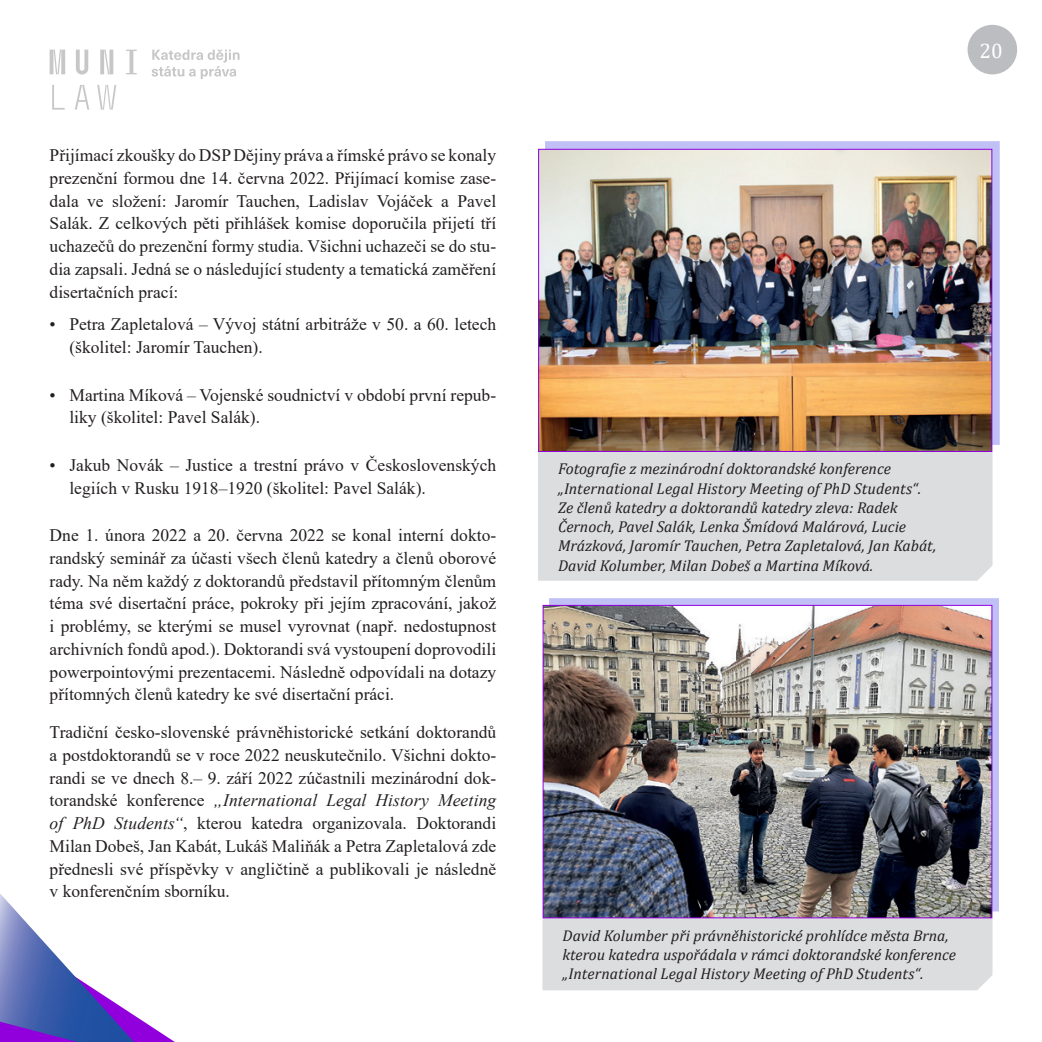
<style>
.page{position:relative;width:1042px;height:1042px;background:#fff}
.page>*{position:absolute;margin:0;border:0;box-sizing:border-box;transform-origin:0 0}
.t1{font:21px "Cambria";color:#fff}
.Normální{font:17.5px/22.8px "Times New Roman";color:#231f20;text-align:justify}
.Popisek_fotky{font:italic 15.75px/19.2px "Cambria";color:#231f20}
.Popisek_fotky-2{font:italic 15.58px/19.1px "Cambria";color:#231f20}
.s1{font-style:italic}
</style>
<div class="page">
<svg style="left:0;top:894px;width:175px;height:148px"></svg>
<svg style="left:50px;top:50px;width:15px;height:24px"></svg>
<svg style="left:76px;top:50px;width:12px;height:25px"></svg>
<svg style="left:100px;top:50px;width:13px;height:24px"></svg>
<svg style="left:126px;top:50px;width:11px;height:24px"></svg>
<svg style="left:52px;top:85px;width:13px;height:25px"></svg>
<svg style="left:75px;top:85px;width:14px;height:25px"></svg>
<svg style="left:97px;top:85px;width:19px;height:25px"></svg>
<svg style="left:152px;top:50px;width:88px;height:29px"></svg>
<div style="left:967px;top:25px;width:50px;height:49px;background:#bcbdc0;border-radius:50%"></div>
<div style="left:542px;top:918px;width:450px;height:72px;background:#dcdddf"></div>
<div style="left:549px;top:598px;width:450px;height:313px;background:#0000dc;opacity:.25"></div>
<img style="left:545px;top:607px;width:445px;height:309px">
<div style="left:543px;top:605px;width:449px;height:313px;border:1px solid #9100dc"></div>
<div style="left:538px;top:452px;width:454px;height:129px;background:#dcdddf"></div>
<div style="left:545px;top:142px;width:454px;height:303px;background:#0000dc;opacity:.25"></div>
<img style="left:540px;top:151px;width:450px;height:299px">
<div style="left:538px;top:149px;width:454px;height:303px;border:1px solid #9100dc"></div>
<p class="Normální" style="left:50px;top:143px;width:448px">Přijímací zkoušky do DSP Dějiny práva a římské právo se konaly prezenční formou dne 14. června 2022. Přijímací komise zase&shy;dala ve složení: Jaromír Tauchen, Ladislav Vojáček a Pavel Salák. Z celkových pěti přihlášek komise doporučila přijetí tří uchazečů do prezenční formy studia. Všichni uchazeči se do stu&shy;dia zapsali. Jedná se o následující studenty a tematická zaměření disertačních prací:</p>
<p class="Normální" style="left:69px;top:312px;width:428px;text-indent:-20px">• Petra Zapletalová – Vývoj státní arbitráže v 50. a 60. letech (školitel: Jaromír Tauchen).</p>
<p class="Normální" style="left:69px;top:383px;width:428px;text-indent:-20px">• Martina Míková – Vojenské soudnictví v období první repub&shy;liky (školitel: Pavel Salák).</p>
<p class="Normální" style="left:69px;top:453px;width:428px;text-indent:-20px">• Jakub Novák – Justice a trestní právo v Československých legiích v Rusku 1918–1920 (školitel: Pavel Salák).</p>
<p class="Normální" style="left:50px;top:523px;width:448px">Dne 1. února 2022 a 20. června 2022 se konal interní dokto&shy;randský seminář za účasti všech členů katedry a členů oborové rady. Na něm každý z doktorandů představil přítomným členům téma své disertační práce, pokroky při jejím zpracování, jakož i problémy, se kterými se musel vyrovnat (např. nedostupnost archivních fondů apod.). Doktorandi svá vystoupení doprovodili powerpointovými prezentacemi. Následně odpovídali na dotazy přítomných členů katedry ke své disertační práci.</p>
<p class="Normální" style="left:50px;top:720px;width:448px">Tradiční česko-slovenské právněhistorické setkání doktorandů a postdoktorandů se v roce 2022 neuskutečnilo. Všichni dokto&shy;randi se ve dnech 8.– 9. září 2022 zúčastnili mezinárodní dok&shy;torandské konference <span class="s1">„International Legal History Meeting of PhD Students“</span>, kterou katedra organizovala. Doktorandi Milan Dobeš, Jan Kabát, Lukáš Maliňák a Petra Zapletalová zde přednesli své příspěvky v angličtině a publikovali je následně v konferenčním sborníku.</p>
<p class="t1" style="left:979px;top:38px;width:25px">20</p>
<p class="Popisek_fotky" style="left:558px;top:459px;width:380px">Fotografie z mezinárodní doktorandské konference „International Legal History Meeting of PhD Students“.<br>Ze členů katedry a doktorandů katedry zleva: Radek Černoch, Pavel Salák, Lenka Šmídová Malárová, Lucie Mrázková, Jaromír Tauchen, Petra Zapletalová, Jan Kabát, David Kolumber, Milan Dobeš a Martina Míková.</p>
<p class="Popisek_fotky-2" style="left:562px;top:925px;width:395px">David Kolumber při právněhistorické prohlídce města Brna, kterou katedra uspořádala v rámci doktorandské konference „International Legal History Meeting of PhD Students“.</p>
</div>
